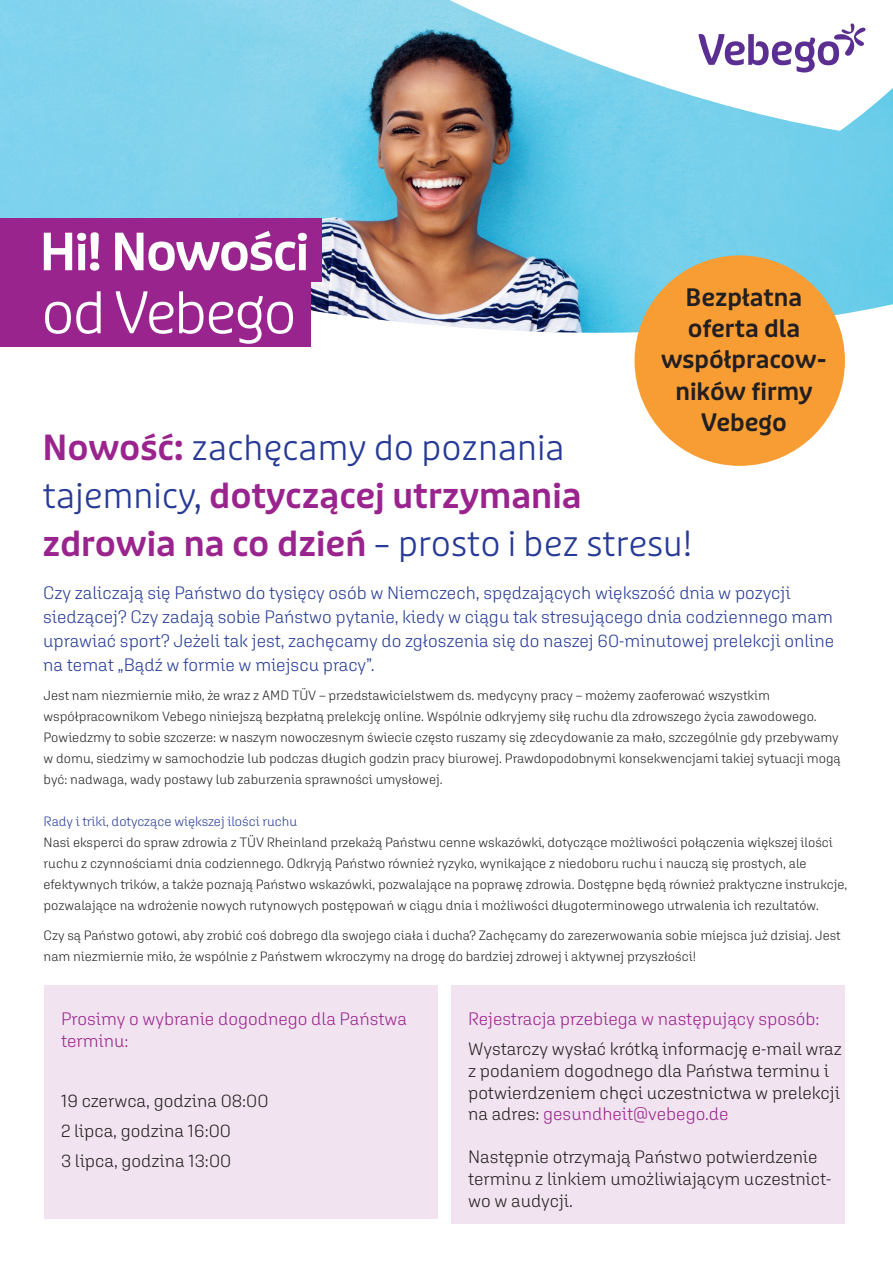
<style>
.page{position:relative;width:893px;height:1263px;background:#fff}
.page>*{position:absolute;margin:0;border:0;box-sizing:border-box;transform-origin:0 0}
.t1{font:300 57px "Puffin Display";letter-spacing:-.045em;color:#fff}
.t2{font:600 51px "Puffin Display";letter-spacing:-.04em;color:#fff}
.t3{font:300 34.5px/48px "Puffin Display";color:#263a96}
.t4{font:600 24px/31.3px "Puffin Display";color:#231f20;text-align:center}
.t5{font:300 18px/21.6px "Aglet Sans";color:#231f20}
.t6{font:300 18px/24px "Aglet Sans";color:#263a96}
.t7{font:300 18px/21.6px "Aglet Sans";color:#9a248e}
.t8{font:300 13.5px/21px "Aglet Sans";color:#231f20}
.t9{font:300 13.5px "Aglet Sans";color:#263a96}
.s1{font-weight:600;color:#9a248e}
.s2{color:#9a248e}
</style>
<div class="page">
<svg style="left:36px;top:0;width:857px;height:121px"></svg>
<svg style="left:0;top:121px;width:893px;height:297px"></svg>
<svg style="left:699px;top:23px;width:168px;height:49px"></svg>
<div style="left:44px;top:986px;width:394px;height:233px;background:#f1e3ef"></div>
<div style="left:635px;top:255px;width:210px;height:211px;background:#f89d33;border-radius:50%"></div>
<div style="left:451px;top:986px;width:394px;height:238px;background:#f1e3ef"></div>
<div style="left:0;top:218px;width:321px;height:64px;background:#9a248e"></div>
<div style="left:0;top:274px;width:310px;height:73px;background:#9a248e"></div>
<h2 class="t2" style="left:39px;top:222px;width:271px">Hi! Nowości</h2>
<h1 class="t1" style="left:41px;top:280px;width:257px">od Vebego</h1>
<h3 class="t4" style="left:661px;top:282px;width:167px">Bezpłatna oferta dla współpracow&shy;ników firmy<br>Vebego</h3>
<h3 class="t3" style="left:43px;top:424px;width:651px"><span class="s1">Nowość:</span> zachęcamy do poznania tajemnicy, <span class="s1">dotyczącej utrzymania zdrowia na co dzień</span> – prosto i bez stresu!</h3>
<p class="t6" style="left:43px;top:580px;width:792px">Czy zaliczają się Państwo do tysięcy osób w Niemczech, spędzających większość dnia w pozycji siedzącej? Czy zadają sobie Państwo pytanie, kiedy w ciągu tak stresującego dnia codziennego mam uprawiać sport? Jeżeli tak jest, zachęcamy do zgłoszenia się do naszej 60-minutowej prelekcji online na temat „Bądź w formie w miejscu pracy”.</p>
<p class="t8" style="left:44px;top:685px;width:798px">Jest nam niezmiernie miło, że wraz z AMD TÜV – przedstawicielstwem ds. medycyny pracy – możemy zaoferować wszystkim współpracownikom Vebego niniejszą bezpłatną prelekcję online. Wspólnie odkryjemy siłę ruchu dla zdrowszego życia zawodowego.<br>Powiedzmy to sobie szczerze: w naszym nowoczesnym świecie często ruszamy się zdecydowanie za mało, szczególnie gdy przebywamy w domu, siedzimy w samochodzie lub podczas długich godzin pracy biurowej. Prawdopodobnymi konsekwencjami takiej sytuacji mogą być: nadwaga, wady postawy lub zaburzenia sprawności umysłowej.</p>
<p class="t9" style="left:44px;top:814px;width:255px">Rady i triki, dotyczące większej ilości ruchu</p>
<p class="t8" style="left:44px;top:832px;width:805px">Nasi eksperci do spraw zdrowia z TÜV Rheinland przekażą Państwu cenne wskazówki, dotyczące możliwości połączenia większej ilości ruchu z czynnościami dnia codziennego. Odkryją Państwo również ryzyko, wynikające z niedoboru ruchu i nauczą się prostych, ale efektywnych trików, a także poznają Państwo wskazówki, pozwalające na poprawę zdrowia. Dostępne będą również praktyczne instrukcje, pozwalające na wdrożenie nowych rutynowych postępowań w ciągu dnia i możliwości długoterminowego utrwalenia ich rezultatów.</p>
<p class="t8" style="left:44px;top:924px;width:799px">Czy są Państwo gotowi, aby zrobić coś dobrego dla swojego ciała i ducha? Zachęcamy do zarezerwowania sobie miejsca już dzisiaj. Jest nam niezmiernie miło, że wspólnie z Państwem wkroczymy na drogę do bardziej zdrowej i aktywnej przyszłości!</p>
<h3 class="t7" style="left:61px;top:1008px;width:347px">Prosimy o wybranie dogodnego dla Państwa terminu:</h3>
<h3 class="t5" style="left:61px;top:1086px;width:209px;line-height:30.2px">19 czerwca, godzina 08:00<br>2 lipca, godzina 16:00<br>3 lipca, godzina 13:00</h3>
<h3 class="t7" style="left:468px;top:1008px;width:353px">Rejestracja przebiega w następujący sposób:</h3>
<h3 class="t5" style="left:468px;top:1038px;width:375px">Wystarczy wysłać krótką informację e-mail wraz z podaniem dogodnego dla Państwa terminu i potwierdzeniem chęci uczestnictwa w prelekcji na adres: <span class="s2">gesundheit@vebego.de</span></h3>
<h3 class="t5" style="left:468px;top:1146px;width:365px">Następnie otrzymają Państwo potwierdzenie terminu z linkiem umożliwiającym uczestnict&shy;wo w audycji.</h3>
</div>
